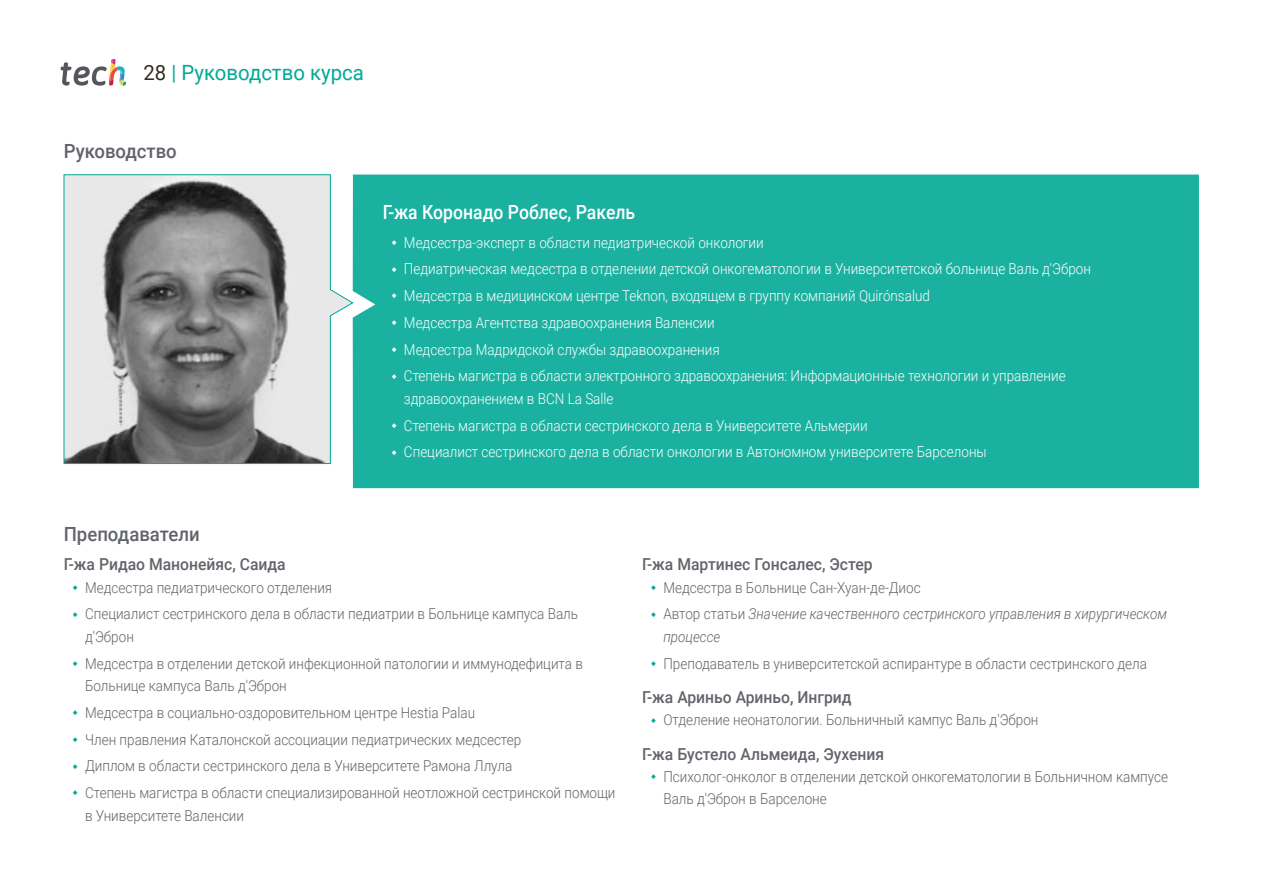
<style>
.page{position:relative;width:1263px;height:893px;background:#fff}
.page>*{position:absolute;margin:0;border:0;box-sizing:border-box;transform-origin:0 0}
.t1{font:21px "Roboto";color:#00a996}
.t2{font:500 19.5px "Roboto";color:#fff;scale:.9 1}
.t3{font:500 19.5px "Roboto";color:#61646a;scale:.95 1}
.t4{font:500 16.5px "Roboto";color:#61646a;scale:.95 1}
.t5{font:300 15px/26.7px "Roboto";color:#61646a;scale:.9 1}
.t6{font:300 15px/26.7px "Roboto";color:#fff;scale:.9 1}
.t7{font:italic 300 15px/26.7px "Roboto";color:#61646a;scale:.9 1}
.s1{color:#312e20}
.s2{font-style:normal}
</style>
<div class="page">
<div style="left:353px;top:175px;width:846px;height:313px;background:#1ab1a0"></div>
<svg style="left:64px;top:174px;width:289px;height:290px;background:#a4a7a6"></svg>
<svg style="left:61px;top:59px;width:65px;height:27px"></svg>
<svg style="left:392px;top:240px;width:5px;height:5px"></svg>
<svg style="left:392px;top:267px;width:5px;height:5px"></svg>
<svg style="left:392px;top:294px;width:5px;height:5px"></svg>
<svg style="left:392px;top:320px;width:5px;height:5px"></svg>
<svg style="left:392px;top:347px;width:5px;height:5px"></svg>
<svg style="left:392px;top:374px;width:5px;height:5px"></svg>
<svg style="left:392px;top:423px;width:5px;height:5px"></svg>
<svg style="left:392px;top:450px;width:5px;height:5px"></svg>
<h1 class="t1" style="left:144px;top:57px;width:222px"><span class="s1">28</span> | Руководство курса</h1>
<h2 class="t3" style="left:64px;top:137px;width:120px">Руководство</h2>
<h2 class="t2" style="left:383px;top:198px;width:282px">Г-жа Коронадо Роблес, Ракель</h2>
<p class="t6" style="left:404px;top:228px;width:765px">Медсестра-эксперт в области педиатрической онкологии<br>Педиатрическая медсестра в отделении детской онкогематологии в Университетской больнице Валь д'Эброн Медсестра в медицинском центре Teknon, входящем в группу компаний Quirónsalud<br>Медсестра Агентства здравоохранения Валенсии<br>Медсестра Мадридской службы здравоохранения<br>Степень магистра в области электронного здравоохранения: Информационные технологии и управление</p>
<p class="t6" style="left:404px;top:385px;width:649px">здравоохранением в BCN La Salle<br>Степень магистра в области сестринского дела в Университете Альмерии<br>Специалист сестринского дела в области онкологии в Автономном университете Барселоны</p>
<h2 class="t3" style="left:64px;top:520px;width:144px">Преподаватели</h2>
<p class="t4" style="left:64px;top:553px;width:235px">Г-жа Ридао Манонейяс, Саида</p>
<p class="t5" style="left:85px;top:573px;width:549px">Медсестра педиатрического отделения<br>Специалист сестринского дела в области педиатрии в Больнице кампуса Валь</p>
<p class="t5" style="left:85px;top:623px;width:555px">д'Эброн<br>Медсестра в отделении детской инфекционной патологии и иммунодефицита в</p>
<p class="t5" style="left:85px;top:672px;width:591px">Больнице кампуса Валь д'Эброн<br>Медсестра в социально-оздоровительном центре Hestia Palau<br>Член правления Каталонской ассоциации педиатрических медсестер<br>Диплом в области сестринского дела в Университете Рамона Ллула<br>Степень магистра в области специализированной неотложной сестринской помощи</p>
<p class="t5" style="left:85px;top:801px;width:178px">в Университете Валенсии</p>
<p class="t4" style="left:642px;top:553px;width:244px">Г-жа Мартинес Гонсалес, Эстер</p>
<p class="t7" style="left:663px;top:573px;width:561px"><span class="s2">Медсестра в Больнице Сан-Хуан-де-Диос<br>Автор статьи</span> Значение качественного сестринского управления в хирургическом</p>
<p class="t7" style="left:663px;top:623px;width:65px">процессе</p>
<p class="t5" style="left:663px;top:649px;width:539px">Преподаватель в университетской аспирантуре в области сестринского дела</p>
<p class="t4" style="left:642px;top:685px;width:222px">Г-жа Ариньо Ариньо, Ингрид</p>
<p class="t5" style="left:663px;top:706px;width:418px">Отделение неонатологии. Больничный кампус Валь д'Эброн</p>
<p class="t4" style="left:642px;top:742px;width:256px">Г-жа Бустело Альмеида, Эухения</p>
<p class="t5" style="left:663px;top:765px;width:562px;line-height:22.5px">Психолог-онколог в отделении детской онкогематологии в Больничном кампусе<br>Валь д'Эброн в Барселоне</p>
</div>
